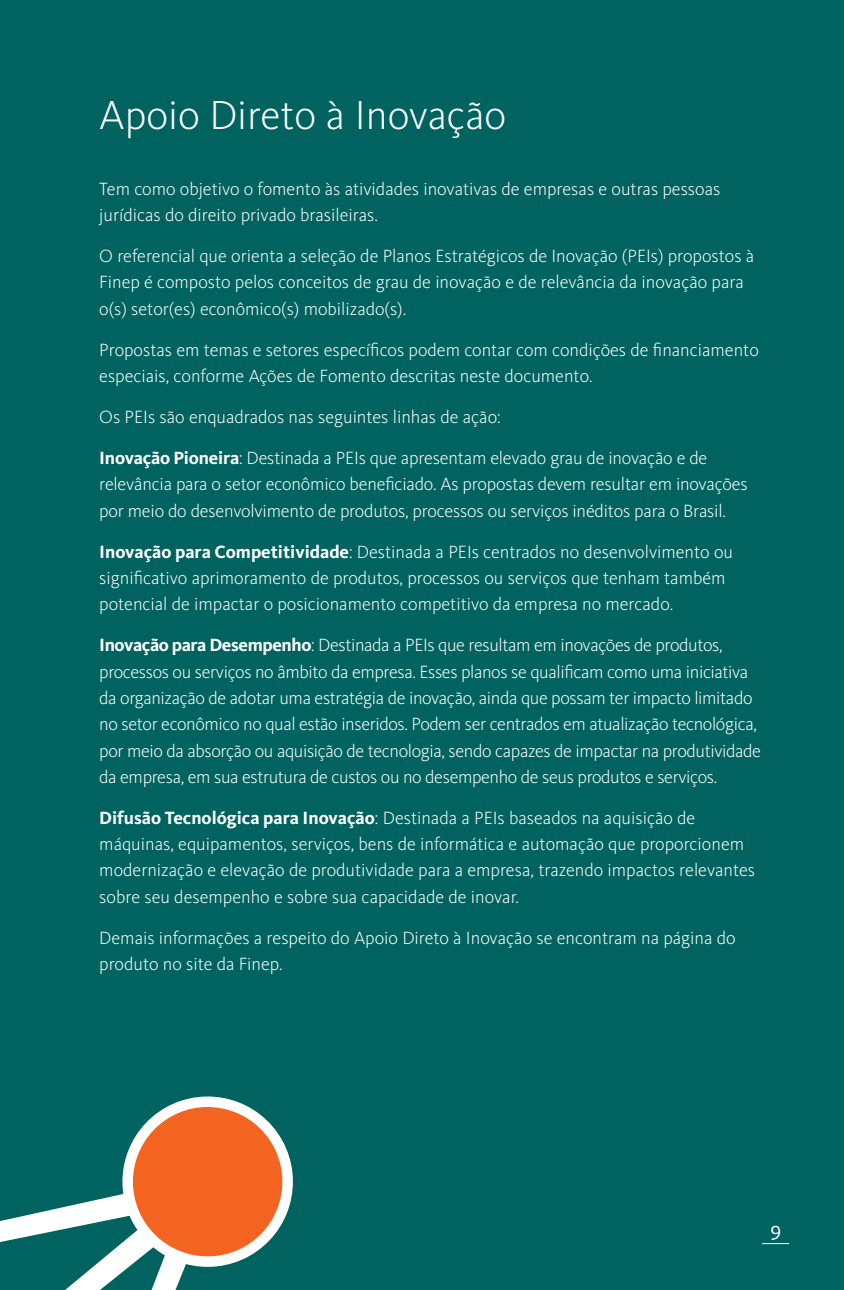
<style>
.page{position:relative;width:844px;height:1290px;background:#fff}
.page>*{position:absolute;margin:0;border:0;box-sizing:border-box;transform-origin:0 0}
.TITULO_PRINCIPAL{font:300 42px "Kievit OT";color:#fff}
.t1{font:21px "Kievit OT";color:#fff}
.corpo_branco{font:300 18.38px/26.2px "Kievit OT";color:#fff}
.corpo_branco-2{font:300 18.38px/26.2px "Kievit OT";letter-spacing:-.02em;color:#fff}
.s1{font-weight:700}
</style>
<div class="page">
<div style="left:0;top:0;width:843px;height:1290px;background:#006360"></div>
<svg style="left:761px;top:1243px;width:27px;height:1px"></svg>
<svg style="left:0;top:1090px;width:299px;height:200px"></svg>
<p class="TITULO_PRINCIPAL" style="left:99px;top:91px;width:408px">Apoio Direto à Inovação</p>
<p class="corpo_branco" style="left:99px;top:176px;width:622px">Tem como objetivo o fomento às atividades inovativas de empresas e outras pessoas jurídicas do direito privado brasileiras.</p>
<p class="corpo_branco" style="left:99px;top:243px;width:656px">O referencial que orienta a seleção de Planos Estratégicos de Inovação (PEIs) propostos à<br>Finep é composto pelos conceitos de grau de inovação e de relevância da inovação para o(s) setor(es) econômico(s) mobilizado(s).</p>
<p class="corpo_branco" style="left:99px;top:337px;width:661px">Propostas em temas e setores específicos podem contar com condições de financiamento especiais, conforme Ações de Fomento descritas neste documento.</p>
<p class="corpo_branco" style="left:99px;top:404px;width:403px">Os PEIs são enquadrados nas seguintes linhas de ação:</p>
<p class="corpo_branco" style="left:99px;top:445px;width:649px"><span class="s1">Inovação Pioneira</span>: Destinada a PEIs que apresentam elevado grau de inovação e de relevância para o setor econômico beneficiado. As propostas devem resultar em inovações por meio do desenvolvimento de produtos, processos ou serviços inéditos para o Brasil.</p>
<p class="corpo_branco" style="left:99px;top:539px;width:635px"><span class="s1">Inovação para Competitividade</span>: Destinada a PEIs centrados no desenvolvimento ou significativo aprimoramento de produtos, processos ou serviços que tenham também potencial de impactar o posicionamento competitivo da empresa no mercado.</p>
<p class="corpo_branco-2" style="left:99px;top:632px;width:663px"><span class="s1">Inovação para Desempenho</span>: Destinada a PEIs que resultam em inovações de produtos, processos ou serviços no âmbito da empresa. Esses planos se qualificam como uma iniciativa da organização de adotar uma estratégia de inovação, ainda que possam ter impacto limitado no setor econômico no qual estão inseridos. Podem ser centrados em atualização tecnológica, por meio da absorção ou aquisição de tecnologia, sendo capazes de impactar na produtividade da empresa, em sua estrutura de custos ou no desempenho de seus produtos e serviços.</p>
<p class="corpo_branco" style="left:99px;top:805px;width:657px"><span class="s1">Difusão Tecnológica para Inovação</span>: Destinada a PEIs baseados na aquisição de máquinas, equipamentos, serviços, bens de informática e automação que proporcionem modernização e elevação de produtividade para a empresa, trazendo impactos relevantes sobre seu desempenho e sobre sua capacidade de inovar.</p>
<p class="corpo_branco" style="left:99px;top:925px;width:637px">Demais informações a respeito do Apoio Direto à Inovação se encontram na página do produto no site da Finep.</p>
<p class="t1" style="left:770px;top:1217px;width:12px">9</p>
</div>
